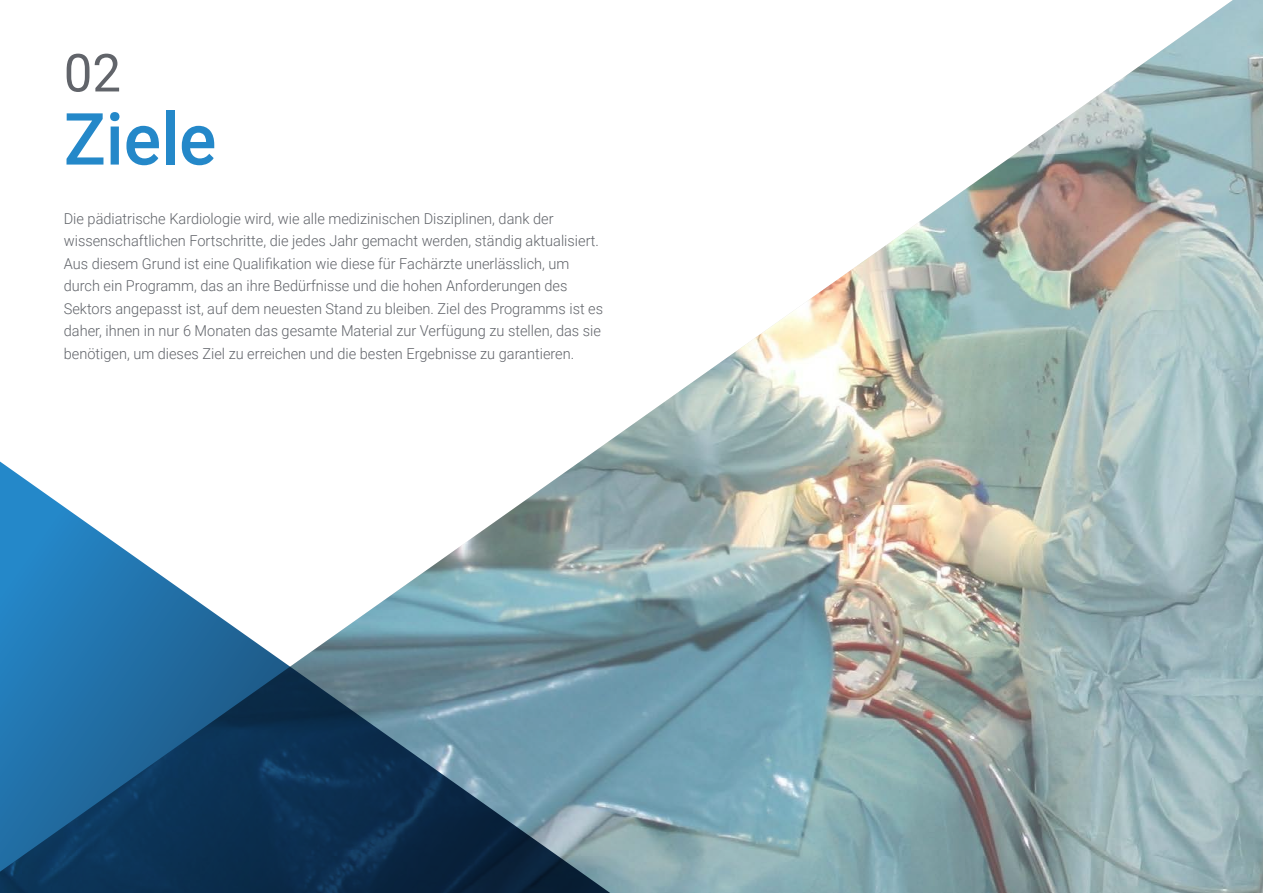
<style>
.page{position:relative;width:1263px;height:893px;background:#fff}
.page>*{position:absolute;margin:0;border:0;box-sizing:border-box;transform-origin:0 0}
.t1{font:500 72px "Roboto";color:#2488c9}
.t2{font:52.5px "Roboto";color:#61646a}
.t3{font:300 15px/22.5px "Roboto";color:#61646a}
</style>
<div class="page">
<img style="left:602px;top:0;width:661px;height:893px">
<svg style="left:0;top:446px;width:640px;height:447px"></svg>
<h2 class="t2" style="left:64px;top:36px;width:59px">02</h2>
<h1 class="t1" style="left:64px;top:89px;width:154px">Ziele</h1>
<p class="t3" style="left:64px;top:207px;width:541px">Die pädiatrische Kardiologie wird, wie alle medizinischen Disziplinen, dank der wissenschaftlichen Fortschritte, die jedes Jahr gemacht werden, ständig aktualisiert.<br>Aus diesem Grund ist eine Qualifikation wie diese für Fachärzte unerlässlich, um durch ein Programm, das an ihre Bedürfnisse und die hohen Anforderungen des Sektors angepasst ist, auf dem neuesten Stand zu bleiben. Ziel des Programms ist es daher, ihnen in nur 6 Monaten das gesamte Material zur Verfügung zu stellen, das sie benötigen, um dieses Ziel zu erreichen und die besten Ergebnisse zu garantieren.</p>
</div>
